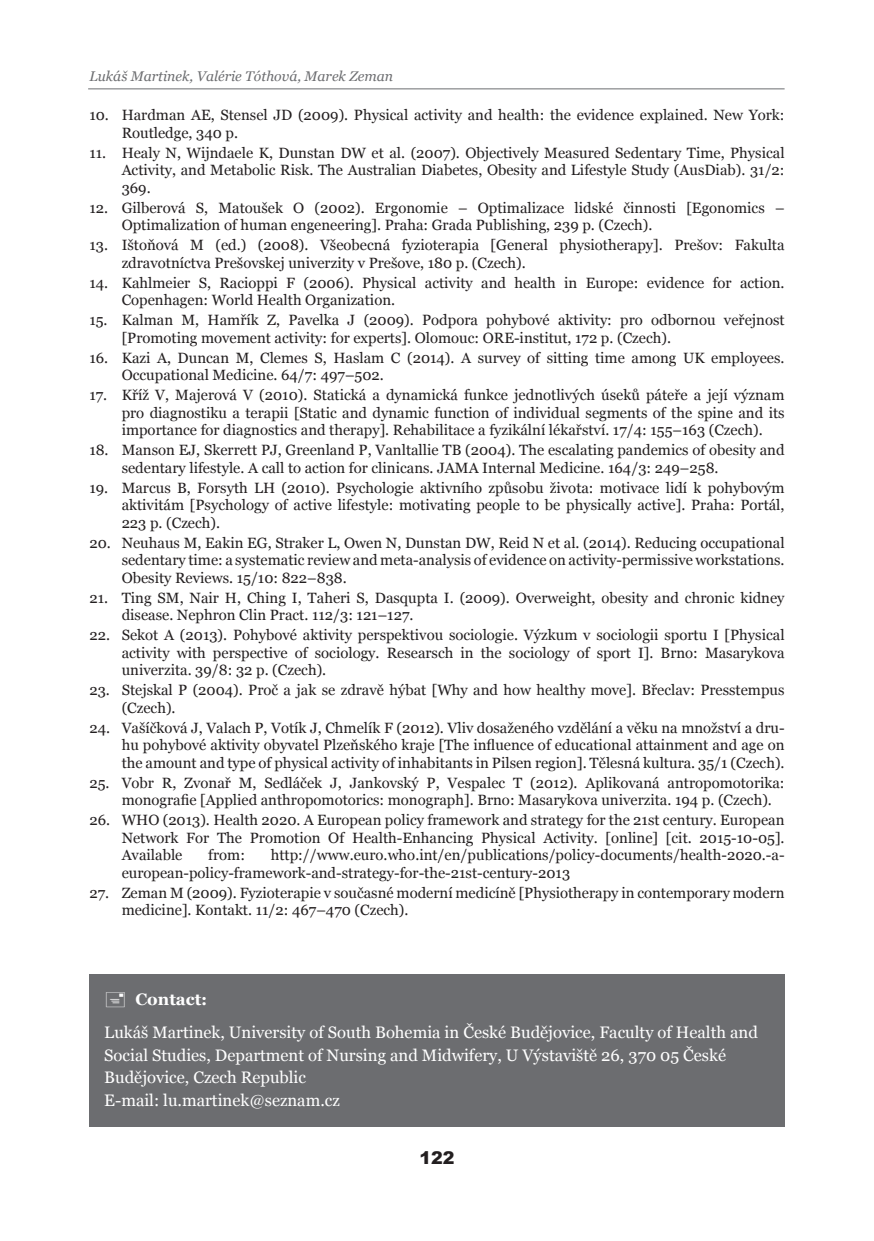
<style>
.page{position:relative;width:874px;height:1241px;background:#fff}
.page>*{position:absolute;margin:0;border:0;box-sizing:border-box;transform-origin:0 0}
.t1{font:900 17.5px "Arial";color:#231f20}
.t2{font:16.62px/22.8px "Georgia";color:#fff}
.t3{font:700 16.62px "Georgia";color:#fff}
.t4{font:14.88px/17.5px "Georgia";color:#231f20}
.t5{font:italic 14px "Georgia";color:#6c6d70}
</style>
<div class="page">
<div style="left:89px;top:973px;width:695px;height:153px;background:#6c6d70"></div>
<hr style="left:88px;top:88px;width:696px;height:1px;background:#6c6d70">
<p class="t5" style="left:89px;top:67px;width:305px">Lukáš Martinek, Valérie Tóthová, Marek Zeman</p>
<p class="t4" style="left:122px;top:107px;width:664px;text-indent:-32px">10. Hardman AE, Stensel JD (2009). Physical activity and health: the evidence explained. New York:<br>Routledge, 340 p.</p>
<p class="t4" style="left:122px;top:144px;width:664px;text-align:justify;text-indent:-32px">11. Healy N, Wijndaele K, Dunstan DW et al. (2007). Objectively Measured Sedentary Time, Physical Activity, and Metabolic Risk. The Australian Diabetes, Obesity and Lifestyle Study (AusDiab). 31/2:<br>369.</p>
<p class="t4" style="left:122px;top:199px;width:664px;text-indent:-32px">12. Gilberová S, Matoušek O (2002). Ergonomie – Optimalizace lidské činnosti [Egonomics –<br>Optimalization of human engeneering]. Praha: Grada Publishing, 239 p. (Czech).</p>
<p class="t4" style="left:122px;top:237px;width:664px;text-indent:-32px">13. Ištoňová M (ed.) (2008). Všeobecná fyzioterapia [General physiotherapy]. Prešov: Fakulta zdravotníctva Prešovskej univerzity v Prešove, 180 p. (Czech).</p>
<p class="t4" style="left:122px;top:274px;width:664px;text-indent:-32px">14. Kahlmeier S, Racioppi F (2006). Physical activity and health in Europe: evidence for action.<br>Copenhagen: World Health Organization.</p>
<p class="t4" style="left:122px;top:312px;width:664px;text-indent:-32px">15. Kalman M, Hamřík Z, Pavelka J (2009). Podpora pohybové aktivity: pro odbornou veřejnost [Promoting movement activity: for experts]. Olomouc: ORE-institut, 172 p. (Czech).</p>
<p class="t4" style="left:122px;top:349px;width:664px;text-indent:-32px">16. Kazi A, Duncan M, Clemes S, Haslam C (2014). A survey of sitting time among UK employees.<br>Occupational Medicine. 64/7: 497–502.</p>
<p class="t4" style="left:122px;top:387px;width:664px;text-align:justify;text-indent:-32px">17. Kříž V, Majerová V (2010). Statická a dynamická funkce jednotlivých úseků páteře a její význam pro diagnostiku a terapii [Static and dynamic function of individual segments of the spine and its importance for diagnostics and therapy]. Rehabilitace a fyzikální lékařství. 17/4: 155–163 (Czech).</p>
<p class="t4" style="left:122px;top:442px;width:664px;text-indent:-32px">18. Manson EJ, Skerrett PJ, Greenland P, Vanltallie TB (2004). The escalating pandemics of obesity and sedentary lifestyle. A call to action for clinicans. JAMA Internal Medicine. 164/3: 249–258.</p>
<p class="t4" style="left:122px;top:479px;width:664px;text-align:justify;text-indent:-32px">19. Marcus B, Forsyth LH (2010). Psychologie aktivního způsobu života: motivace lidí k pohybovým aktivitám [Psychology of active lifestyle: motivating people to be physically active]. Praha: Portál, 223 p. (Czech).</p>
<p class="t4" style="left:122px;top:534px;width:664px;text-align:justify;text-indent:-32px">20. Neuhaus M, Eakin EG, Straker L, Owen N, Dunstan DW, Reid N et al. (2014). Reducing occupational sedentary time: a systematic review and meta-analysis of evidence on activity-permissive workstations.<br>Obesity Reviews. 15/10: 822–838.</p>
<p class="t4" style="left:122px;top:589px;width:664px;text-indent:-32px">21. Ting SM, Nair H, Ching I, Taheri S, Dasqupta I. (2009). Overweight, obesity and chronic kidney disease. Nephron Clin Pract. 112/3: 121–127.</p>
<p class="t4" style="left:122px;top:626px;width:664px;text-align:justify;text-indent:-32px">22. Sekot A (2013). Pohybové aktivity perspektivou sociologie. Výzkum v sociologii sportu I [Physical activity with perspective of sociology. Researsch in the sociology of sport I]. Brno: Masarykova univerzita. 39/8: 32 p. (Czech).</p>
<p class="t4" style="left:122px;top:681px;width:664px;text-indent:-32px">23. Stejskal P (2004). Proč a jak se zdravě hýbat [Why and how healthy move]. Břeclav: Presstempus (Czech).</p>
<p class="t4" style="left:122px;top:719px;width:664px;text-align:justify;text-indent:-32px">24. Vašíčková J, Valach P, Votík J, Chmelík F (2012). Vliv dosaženého vzdělání a věku na množství a dru&shy;hu pohybové aktivity obyvatel Plzeňského kraje [The influence of educational attainment and age on the amount and type of physical activity of inhabitants in Pilsen region]. Tělesná kultura. 35/1 (Czech).</p>
<p class="t4" style="left:122px;top:774px;width:664px;text-indent:-32px">25. Vobr R, Zvonař M, Sedláček J, Jankovský P, Vespalec T (2012). Aplikovaná antropomotorika: monografie [Applied anthropomotorics: monograph]. Brno: Masarykova univerzita. 194 p. (Czech).</p>
<p class="t4" style="left:122px;top:811px;width:664px;text-align:justify;text-indent:-32px">26. WHO (2013). Health 2020. A European policy framework and strategy for the 21st century. European Network For The Promotion Of Health-Enhancing Physical Activity. [online] [cit. 2015-10-05].<br>Available</p>
<p class="t4" style="left:122px;top:846px;width:664px;text-indent:149px">http://www.euro.who.int/en/publications/policy-documents/health-2020.-a&shy;european-policy-framework-and-strategy-for-the-21st-century-2013</p>
<p class="t4" style="left:122px;top:884px;width:664px;text-indent:-32px">27. Zeman M (2009). Fyzioterapie v současné moderní medicíně [Physiotherapy in contemporary modern medicine]. Kontakt. 11/2: 467–470 (Czech).</p>
<p class="t4" style="left:208px;top:846px;width:38px">from:</p>
<p class="t3" style="left:135px;top:988px;width:73px">Contact:</p>
<p class="t2" style="left:104px;top:1020px;width:654px">Lukáš Martinek, University of South Bohemia in České Budějovice, Faculty of Health and Social Studies, Department of Nursing and Midwifery, U Výstaviště 26, 370 05 České Budějovice, Czech Republic<br>E-mail: lu.martinek@seznam.cz</p>
<p class="t1" style="left:419px;top:1144px;width:37px">122</p>
</div>
